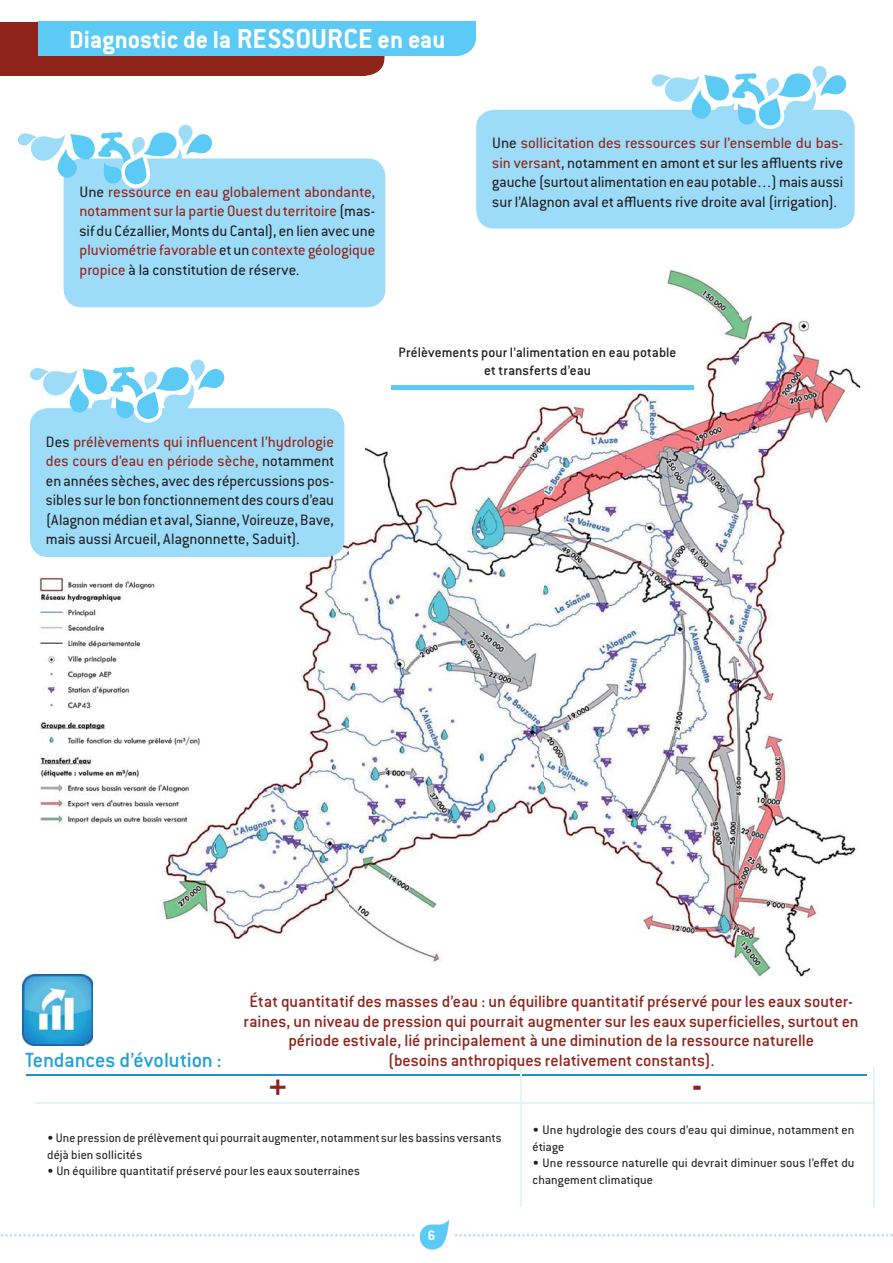
<style>
.page{position:relative;width:893px;height:1263px;background:#fff}
.page>*{position:absolute;margin:0;border:0;box-sizing:border-box;transform-origin:0 0}
.t1{font:700 36px "Conduit ITC";color:#8f241b}
.t2{font:700 27px "Conduit ITC";color:#fff}
.t3{font:22.5px "Conduit ITC Medium";letter-spacing:-.005em;color:#1fa0d5}
.t4{font:18px/19.5px "Conduit ITC Medium";letter-spacing:-.005em;color:#8f241b;text-align:center}
.t5{font:16.5px/19.5px "Conduit ITC";letter-spacing:.005em;color:#231f20;text-align:justify}
.t6{font:16.5px/19.5px "Conduit ITC";letter-spacing:.005em;color:#8f241b;text-align:justify}
.t7{font:15px/18px "Conduit ITC Medium";color:#231f20;text-align:center}
.t8{font:700 15px "Conduit ITC";color:#fff}
.t9{font:13.5px/16.5px "Conduit ITC";letter-spacing:.01em;color:#231f20}
.s1{font-size:30px}
.s2{color:#231f20}
.s3{color:#8f241b}
</style>
<div class="page">
<img style="left:135px;top:253px;width:726px;height:724px">
<img style="left:38px;top:575px;width:164px;height:253px">
<div style="left:391px;top:385px;width:302px;height:5px;background:#5bcbf5"></div>
<svg style="left:0;top:1219px;width:449px;height:31px"></svg>
<svg style="left:455px;top:1234px;width:438px;height:2px"></svg>
<div style="left:0;top:22px;width:385px;height:54px;background:#8f241b"></div>
<div style="left:64px;top:158px;width:321px;height:149px;background:#9ddcf9;border-radius:18px"></div>
<svg style="left:17px;top:124px;width:197px;height:65px"></svg>
<div style="left:476px;top:110px;width:379px;height:119px;background:#9ddcf9;border-radius:18px"></div>
<svg style="left:651px;top:65px;width:196px;height:64px"></svg>
<div style="left:30px;top:408px;width:314px;height:149px;background:#9ddcf9;border-radius:18px"></div>
<svg style="left:366px;top:56px;width:19px;height:20px"></svg>
<div style="left:38px;top:22px;width:438px;height:34px;background:#5bcbf5"></div>
<svg style="left:455px;top:21px;width:21px;height:35px"></svg>
<svg style="left:30px;top:359px;width:196px;height:65px"></svg>
<img style="left:23px;top:975px;width:70px;height:70px">
<hr style="left:27px;top:1074px;width:840px;height:2px;background:#1d92ce">
<hr style="left:520px;top:1067px;width:1px;height:35px;background:#e1f4fd">
<hr style="left:873px;top:1067px;width:1px;height:35px;background:#e1f4fd">
<hr style="left:35px;top:1102px;width:839px;height:1px;background:#e1f4fd">
<hr style="left:520px;top:1103px;width:1px;height:103px;background:#e1f4fd">
<hr style="left:873px;top:1103px;width:1px;height:103px;background:#e1f4fd">
<h2 class="t2" style="left:69px;top:29px;width:377px">Diagnostic de la <span class="s1">RESSOURCE</span> en eau</h2>
<p class="t6" style="left:80px;top:183px;width:297px"><span class="s2">Une</span> ressource en eau globalement abondante, notamment sur la partie Ouest du territoire <span class="s2">(mas&shy;sif du Cézallier, Monts du Cantal), en lien avec une </span>pluviométrie favorable <span class="s2">et un</span> contexte géologique propice <span class="s2">à la constitution de réserve.</span></p>
<p class="t5" style="left:492px;top:135px;width:353px">Une <span class="s3">sollicitation des ressources sur l’ensemble du bas&shy;sin versant</span>, notamment en amont et sur les affluents rive gauche (surtout alimentation en eau potable…) mais aussi sur l’Alagnon aval et affluents rive droite aval (irrigation).</p>
<p class="t5" style="left:46px;top:433px;width:290px">Des <span class="s3">prélèvements qui influencent l’hydrologie des cours d’eau en période sèche,</span> notamment en années sèches, avec des répercussions pos&shy;sibles sur le bon fonctionnement des cours d’eau (Alagnon médian et aval, Sianne, Voireuze, Bave, mais aussi Arcueil, Alagnonnette, Saduit).</p>
<p class="t7" style="left:399px;top:345px;width:279px">Prélèvements pour l’alimentation en eau potable et transferts d’eau</p>
<h3 class="t3" style="left:25px;top:1050px;width:198px">Tendances d’évolution :</h3>
<p class="t4" style="left:244px;top:993px;width:617px">État quantitatif des masses d’eau : un équilibre quantitatif préservé pour les eaux souter&shy;raines, un niveau de pression qui pourrait augmenter sur les eaux superficielles, surtout en période estivale, lié principalement à une diminution de la ressource naturelle<br>(besoins anthropiques relativement constants).</p>
<h1 class="t1" style="left:269px;top:1070px;width:20px">+</h1>
<h1 class="t1" style="left:692px;top:1070px;width:12px">-</h1>
<p class="t9" style="left:47px;top:1131px;width:456px">• Une pression de prélèvement qui pourrait augmenter, notamment sur les bassins versants déjà bien sollicités</p>
<p class="t9" style="left:47px;top:1164px;width:314px">• Un équilibre quantitatif préservé pour les eaux souterraines</p>
<p class="t9" style="left:533px;top:1123px;width:323px">• Une hydrologie des cours d’eau qui diminue, notamment en étiage</p>
<p class="t9" style="left:533px;top:1156px;width:323px">• Une ressource naturelle qui devrait diminuer sous l’effet du changement climatique</p>
<p class="t8" style="left:428px;top:1229px;width:9px">6</p>
</div>
